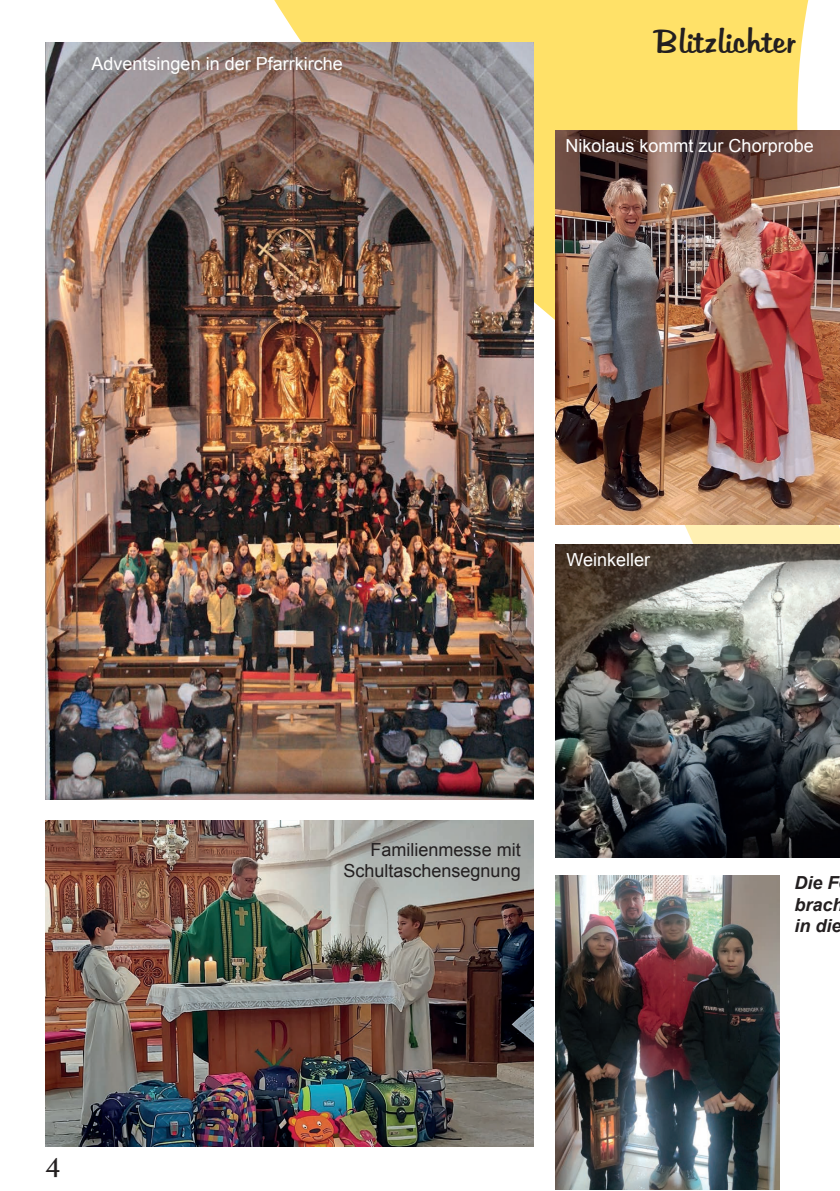
<style>
.page{position:relative;width:840px;height:1191px;background:#fff}
.page>*{position:absolute;margin:0;border:0;box-sizing:border-box;transform-origin:0 0}
.t1{font:30px "Hudson";color:#231f20}
.t2{font:30px "Athelas";color:#231f20}
.t3{font:18px "Arial";color:#fff}
.t4{font:18px/21.6px "Arial";color:#231f20;text-align:right}
.t5{font:italic 700 18px/21.6px "Arial";color:#231f20}
</style>
<div class="page">
<svg style="left:196px;top:0;width:643px;height:554px"></svg>
<img style="left:555px;top:876px;width:224px;height:313px">
<img style="left:45px;top:820px;width:488px;height:326px">
<img style="left:45px;top:43px;width:488px;height:756px">
<img style="left:555px;top:544px;width:284px;height:313px">
<img style="left:555px;top:130px;width:284px;height:394px">
<p class="t3" style="left:91px;top:52px;width:253px">Adventsingen in der Pfarrkirche</p>
<h1 class="t1" style="left:654px;top:20px;width:141px">Blitzlichter</h1>
<p class="t3" style="left:565px;top:133px;width:250px">Nikolaus kommt zur Chorprobe</p>
<h1 class="t2" style="left:46px;top:1138px;width:16px">4</h1>
<p class="t3" style="left:566px;top:547px;width:85px">Weinkeller</p>
<p class="t4" style="left:343px;top:839px;width:179px">Familienmesse mit<br>Schultaschensegnung</p>
<p class="t5" style="left:794px;top:872px;width:51px">Die F brach in die</p>
</div>
